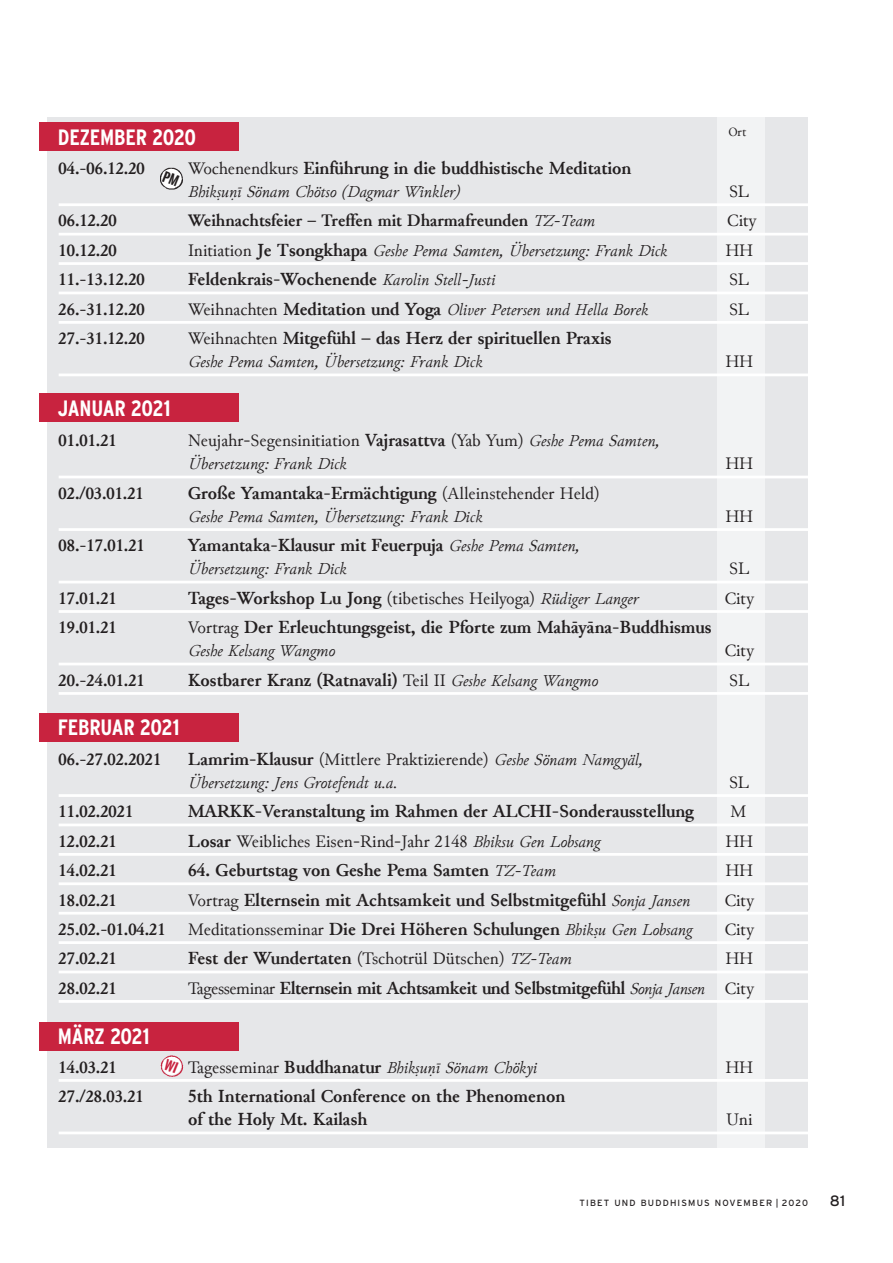
<style>
.page{position:relative;width:893px;height:1263px;background:#fff}
.page>*{position:absolute;margin:0;border:0;box-sizing:border-box;transform-origin:0 0}
.t1{font:700 22.2px "Interstate Condensed";letter-spacing:-.01em;color:#fff}
.t2{font:700 18.45px/23.1px "Junicode";color:#231f20}
.t3{font:700 18.45px "Junicode";letter-spacing:-.02em;color:#231f20}
.t4{font:17.55px "Junicode";color:#231f20}
.t5{font:700 17.55px "Junicode";color:#231f20}
.t6{font:italic 16.65px "Junicode";color:#231f20}
.t7{font:15px "Interstate";color:#231f20}
.t8{font:12.9px "Junicode";color:#231f20}
.t9{font:9px "Interstate";letter-spacing:.13em;color:#231f20}
.s1{font-weight:400;font-size:17.55px}
.s2{font-weight:400;font-style:italic;font-size:16.65px}
.s3{font-style:normal;font-size:17.55px}
.s4{font-weight:700;font-style:normal;font-size:18.45px}
.s5{font-weight:700;font-size:18.45px}
.s6{font-style:italic;font-size:16.65px}
</style>
<div class="page">
<div style="left:48px;top:117px;width:760px;height:1030px;background:#e6e7e9"></div>
<div style="left:717px;top:117px;width:48px;height:1030px;background:#f2f3f4"></div>
<hr style="left:59px;top:203px;width:760px;height:3px;background:#fff">
<hr style="left:59px;top:233px;width:760px;height:3px;background:#fff">
<hr style="left:59px;top:262px;width:760px;height:3px;background:#fff">
<hr style="left:59px;top:292px;width:760px;height:2px;background:#fff">
<hr style="left:59px;top:321px;width:760px;height:3px;background:#fff">
<hr style="left:59px;top:373px;width:760px;height:3px;background:#fff">
<hr style="left:59px;top:476px;width:760px;height:2px;background:#fff">
<hr style="left:59px;top:528px;width:760px;height:3px;background:#fff">
<hr style="left:59px;top:581px;width:760px;height:2px;background:#fff">
<hr style="left:59px;top:610px;width:760px;height:3px;background:#fff">
<hr style="left:59px;top:663px;width:760px;height:2px;background:#fff">
<hr style="left:59px;top:692px;width:760px;height:3px;background:#fff">
<hr style="left:59px;top:794px;width:760px;height:3px;background:#fff">
<hr style="left:59px;top:823px;width:760px;height:3px;background:#fff">
<hr style="left:59px;top:853px;width:760px;height:3px;background:#fff">
<hr style="left:59px;top:882px;width:760px;height:3px;background:#fff">
<hr style="left:59px;top:912px;width:760px;height:2px;background:#fff">
<hr style="left:59px;top:941px;width:760px;height:3px;background:#fff">
<hr style="left:59px;top:971px;width:760px;height:2px;background:#fff">
<hr style="left:59px;top:1000px;width:760px;height:3px;background:#fff">
<hr style="left:59px;top:1079px;width:760px;height:3px;background:#fff">
<hr style="left:59px;top:1131px;width:760px;height:3px;background:#fff">
<div style="left:39px;top:1022px;width:199px;height:28px;background:#c8233f"></div>
<div style="left:39px;top:394px;width:199px;height:28px;background:#c8233f"></div>
<div style="left:39px;top:713px;width:199px;height:28px;background:#c8233f"></div>
<div style="left:39px;top:122px;width:199px;height:29px;background:#c8233f"></div>
<img style="left:160px;top:167px;width:23px;height:23px">
<img style="left:160px;top:1055px;width:24px;height:22px">
<svg style="left:162px;top:171px;width:18px;height:15px"></svg>
<svg style="left:163px;top:1058px;width:16px;height:15px"></svg>
<p class="t1" style="left:58px;top:124px;width:140px">DEZEMBER 2020</p>
<p class="t8" style="left:728px;top:122px;width:19px">Ort</p>
<p class="t5" style="left:59px;top:154px;width:88px">04.-06.12.20</p>
<p class="t2" style="left:188px;top:156px;width:445px"><span class="s1">Wochenendkurs</span> Einführung in die buddhistische Meditation</p>
<p class="t6" style="left:188px;top:178px;width:274px">Bhikṣuṇī Sönam Chötso (Dagmar Winkler)</p>
<p class="t4" style="left:729px;top:178px;width:22px">SL</p>
<p class="t5" style="left:59px;top:207px;width:60px">06.12.20</p>
<p class="t5" style="left:188px;top:207px;width:408px">Weihnachtsfeier – Treffen mit Dharmafreunden <span class="s2">TZ-Team</span></p>
<p class="t4" style="left:727px;top:208px;width:31px">City</p>
<p class="t5" style="left:59px;top:236px;width:60px">10.12.20</p>
<p class="t6" style="left:188px;top:237px;width:481px"><span class="s3">Initiation</span> <span class="s4">Je Tsongkhapa</span> Geshe Pema Samten, Übersetzung: Frank Dick</p>
<p class="t4" style="left:725px;top:237px;width:29px">HH</p>
<p class="t5" style="left:59px;top:266px;width:88px">11.-13.12.20</p>
<p class="t2" style="left:188px;top:267px;width:309px">Feldenkrais-Wochenende <span class="s2">Karolin Stell-Justi</span></p>
<p class="t4" style="left:729px;top:266px;width:22px">SL</p>
<p class="t5" style="left:59px;top:295px;width:88px">26.-31.12.20</p>
<p class="t6" style="left:188px;top:296px;width:462px"><span class="s3">Weihnachten</span> <span class="s4">Meditation und Yoga</span> Oliver Petersen und Hella Borek</p>
<p class="t4" style="left:729px;top:296px;width:22px">SL</p>
<p class="t5" style="left:59px;top:325px;width:88px">27.-31.12.20</p>
<p class="t2" style="left:188px;top:326px;width:425px"><span class="s1">Weihnachten</span> Mitgefühl – das Herz der spirituellen Praxis</p>
<p class="t6" style="left:188px;top:349px;width:296px">Geshe Pema Samten, Übersetzung: Frank Dick</p>
<p class="t4" style="left:725px;top:348px;width:29px">HH</p>
<p class="t1" style="left:58px;top:396px;width:114px">JANUAR 2021</p>
<p class="t5" style="left:59px;top:427px;width:60px">01.01.21</p>
<p class="t4" style="left:188px;top:427px;width:473px">Neujahr-Segensinitiation <span class="s5">Vajrasattva</span> (Yab Yum) <span class="s6">Geshe Pema Samten,</span></p>
<p class="t6" style="left:188px;top:451px;width:160px">Übersetzung: Frank Dick</p>
<p class="t4" style="left:725px;top:451px;width:29px">HH</p>
<p class="t5" style="left:59px;top:479px;width:87px">02./03.01.21</p>
<p class="t2" style="left:188px;top:481px;width:413px">Große Yamantaka-Ermächtigung <span class="s1">(Alleinstehender Held)</span></p>
<p class="t6" style="left:188px;top:503px;width:296px">Geshe Pema Samten, Übersetzung: Frank Dick</p>
<p class="t4" style="left:725px;top:503px;width:29px">HH</p>
<p class="t5" style="left:59px;top:532px;width:88px">08.-17.01.21</p>
<p class="t2" style="left:188px;top:533px;width:393px">Yamantaka-Klausur mit Feuerpuja <span class="s2">Geshe Pema Samten,</span></p>
<p class="t6" style="left:188px;top:556px;width:160px">Übersetzung: Frank Dick</p>
<p class="t4" style="left:729px;top:556px;width:22px">SL</p>
<p class="t5" style="left:59px;top:584px;width:60px">17.01.21</p>
<p class="t4" style="left:188px;top:585px;width:452px"><span class="s5">Tages-Workshop Lu Jong</span> (tibetisches Heilyoga) <span class="s6">Rüdiger Langer</span></p>
<p class="t4" style="left:725px;top:585px;width:31px">City</p>
<p class="t5" style="left:59px;top:614px;width:60px">19.01.21</p>
<p class="t2" style="left:188px;top:615px;width:525px"><span class="s1">Vortrag</span> Der Erleuchtungsgeist, die Pforte zum Mahāyāna-Buddhismus</p>
<p class="t6" style="left:188px;top:638px;width:149px">Geshe Kelsang Wangmo</p>
<p class="t4" style="left:725px;top:638px;width:31px">City</p>
<p class="t5" style="left:59px;top:666px;width:88px">20.-24.01.21</p>
<p class="t2" style="left:188px;top:668px;width:412px">Kostbarer Kranz (Ratnavali) <span class="s1">Teil II</span> <span class="s2">Geshe Kelsang Wangmo</span></p>
<p class="t4" style="left:729px;top:667px;width:22px">SL</p>
<p class="t1" style="left:58px;top:715px;width:123px">FEBRUAR 2021</p>
<p class="t5" style="left:59px;top:745px;width:104px">06.-27.02.2021</p>
<p class="t4" style="left:188px;top:746px;width:457px"><span class="s5">Lamrim-Klausur</span> (Mittlere Praktizierende) <span class="s6">Geshe Sönam Namgyäl,</span></p>
<p class="t6" style="left:188px;top:769px;width:211px">Übersetzung: Jens Grotefendt u.a.</p>
<p class="t4" style="left:729px;top:769px;width:22px">SL</p>
<p class="t5" style="left:59px;top:798px;width:76px">11.02.2021</p>
<p class="t2" style="left:188px;top:799px;width:507px">MARKK-Veranstaltung im Rahmen der ALCHI-Sonderausstellung</p>
<p class="t4" style="left:731px;top:798px;width:17px">M</p>
<p class="t5" style="left:59px;top:827px;width:60px">12.02.21</p>
<p class="t4" style="left:188px;top:828px;width:414px"><span class="s5">Losar</span> Weibliches Eisen-Rind-Jahr 2148 <span class="s6">Bhiksu Gen Lobsang</span></p>
<p class="t4" style="left:725px;top:828px;width:29px">HH</p>
<p class="t5" style="left:59px;top:857px;width:60px">14.02.21</p>
<p class="t2" style="left:188px;top:858px;width:369px">64. Geburtstag von Geshe Pema Samten <span class="s2">TZ-Team</span></p>
<p class="t4" style="left:725px;top:857px;width:29px">HH</p>
<p class="t5" style="left:59px;top:886px;width:60px">18.02.21</p>
<p class="t2" style="left:188px;top:888px;width:504px"><span class="s1">Vortrag</span> Elternsein mit Achtsamkeit und Selbstmitgefühl <span class="s2">Sonja Jansen</span></p>
<p class="t4" style="left:725px;top:887px;width:31px">City</p>
<p class="t5" style="left:59px;top:915px;width:108px">25.02.-01.04.21</p>
<p class="t2" style="left:188px;top:917px;width:506px"><span class="s1">Meditationsseminar</span> Die Drei Höheren Schulungen <span class="s2">Bhikṣu Gen Lobsang</span></p>
<p class="t4" style="left:725px;top:916px;width:31px">City</p>
<p class="t5" style="left:59px;top:945px;width:60px">27.02.21</p>
<p class="t4" style="left:188px;top:945px;width:385px"><span class="s5">Fest der Wundertaten</span> (Tschotrül Dütschen) <span class="s6">TZ-Team</span></p>
<p class="t4" style="left:725px;top:945px;width:29px">HH</p>
<p class="t5" style="left:59px;top:974px;width:60px">28.02.21</p>
<p class="t3" style="left:188px;top:973px;width:567px"><span class="s1">Tagesseminar</span> Elternsein mit Achtsamkeit und Selbstmitgefühl <span class="s2">Sonja Jansen</span> <span class="s1">City</span></p>
<p class="t1" style="left:58px;top:1024px;width:93px">MÄRZ 2021</p>
<p class="t5" style="left:59px;top:1053px;width:60px">14.03.21</p>
<p class="t6" style="left:188px;top:1054px;width:351px"><span class="s3">Tagesseminar</span> <span class="s4">Buddhanatur</span> Bhikṣuṇī Sönam Chökyi</p>
<p class="t4" style="left:725px;top:1054px;width:29px">HH</p>
<p class="t5" style="left:59px;top:1083px;width:87px">27./28.03.21</p>
<p class="t2" style="left:188px;top:1084px;width:379px">5th International Conference on the Phenomenon of the Holy Mt. Kailash</p>
<p class="t4" style="left:726px;top:1106px;width:28px">Uni</p>
<p class="t9" style="left:580px;top:1198px;width:230px">TIBET UND BUDDHISMUS NOVEMBER | 2020</p>
<p class="t7" style="left:830px;top:1193px;width:17px">81</p>
</div>
